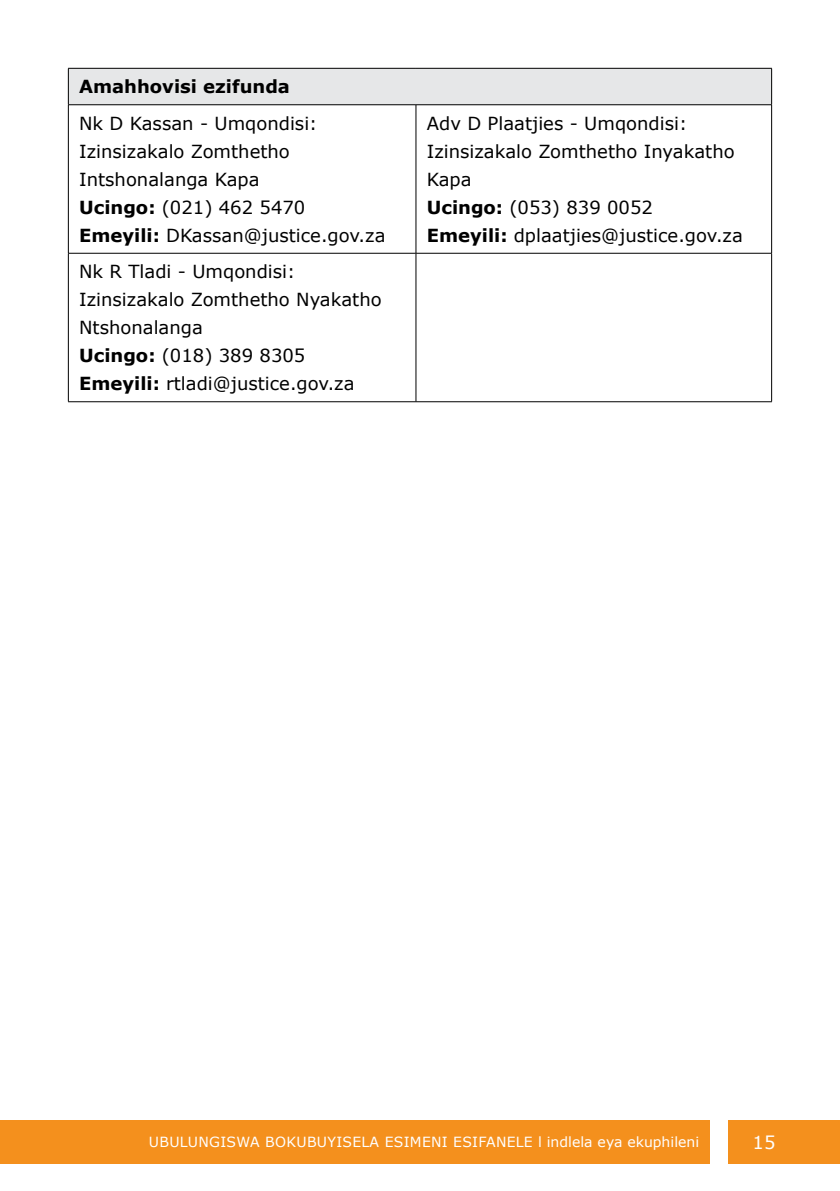
<style>
.page{position:relative;width:840px;height:1191px;background:#fff}
.page>*{position:absolute;margin:0;border:0;box-sizing:border-box;transform-origin:0 0}
.t1{font:18px/28px "Verdana";color:#000}
.t2{font:700 18px "Verdana";color:#000}
.t3{font:18px "Verdana";color:#fff}
.t4{font:14px "Verdana";letter-spacing:.02em;color:#fff}
.s1{font-weight:700}
</style>
<div class="page">
<div style="left:727px;top:1120px;width:112px;height:43px;background:#f4901d"></div>
<div style="left:0;top:1120px;width:709px;height:43px;background:#f4901d"></div>
<div style="left:68px;top:68px;width:703px;height:37px;background:#e6e7e8"></div>
<hr style="left:68px;top:69px;width:1px;height:35px;background:#000">
<hr style="left:770px;top:69px;width:1px;height:35px;background:#000">
<hr style="left:68px;top:68px;width:347px;height:1px;background:#000">
<hr style="left:415px;top:68px;width:356px;height:1px;background:#000">
<hr style="left:68px;top:104px;width:347px;height:1px;background:#000">
<hr style="left:415px;top:104px;width:356px;height:1px;background:#000">
<hr style="left:68px;top:105px;width:1px;height:148px;background:#000">
<hr style="left:415px;top:105px;width:1px;height:148px;background:#000">
<hr style="left:770px;top:105px;width:1px;height:148px;background:#000">
<hr style="left:68px;top:253px;width:1px;height:148px;background:#000">
<hr style="left:68px;top:253px;width:347px;height:1px;background:#000">
<hr style="left:68px;top:401px;width:347px;height:1px;background:#000">
<hr style="left:415px;top:253px;width:1px;height:148px;background:#000">
<hr style="left:770px;top:253px;width:1px;height:148px;background:#000">
<hr style="left:415px;top:253px;width:356px;height:1px;background:#000">
<hr style="left:415px;top:401px;width:356px;height:1px;background:#000">
<p class="t2" style="left:79px;top:75px;width:212px">Amahhovisi ezifunda</p>
<p class="t1" style="left:79px;top:109px;width:307px">Nk D Kassan - Umqondisi:<br>Izinsizakalo Zomthetho<br>Intshonalanga Kapa<br><span class="s1">Ucingo:</span> (021) 462 5470<br><span class="s1">Emeyili:</span> DKassan@justice.gov.za</p>
<p class="t1" style="left:426px;top:109px;width:317px">Adv D Plaatjies - Umqondisi:<br>Izinsizakalo Zomthetho Inyakatho<br>Kapa<br><span class="s1">Ucingo:</span> (053) 839 0052<br><span class="s1">Emeyili:</span> dplaatjies@justice.gov.za</p>
<p class="t1" style="left:79px;top:257px;width:304px">Nk R Tladi - Umqondisi:<br>Izinsizakalo Zomthetho Nyakatho<br>Ntshonalanga<br><span class="s1">Ucingo:</span> (018) 389 8305<br><span class="s1">Emeyili:</span> rtladi@justice.gov.za</p>
<p class="t4" style="left:149px;top:1133px;width:551px">UBULUNGISWA BOKUBUYISELA ESIMENI ESIFANELE l indlela eya ekuphileni</p>
<p class="t3" style="left:752px;top:1130px;width:24px">15</p>
</div>
